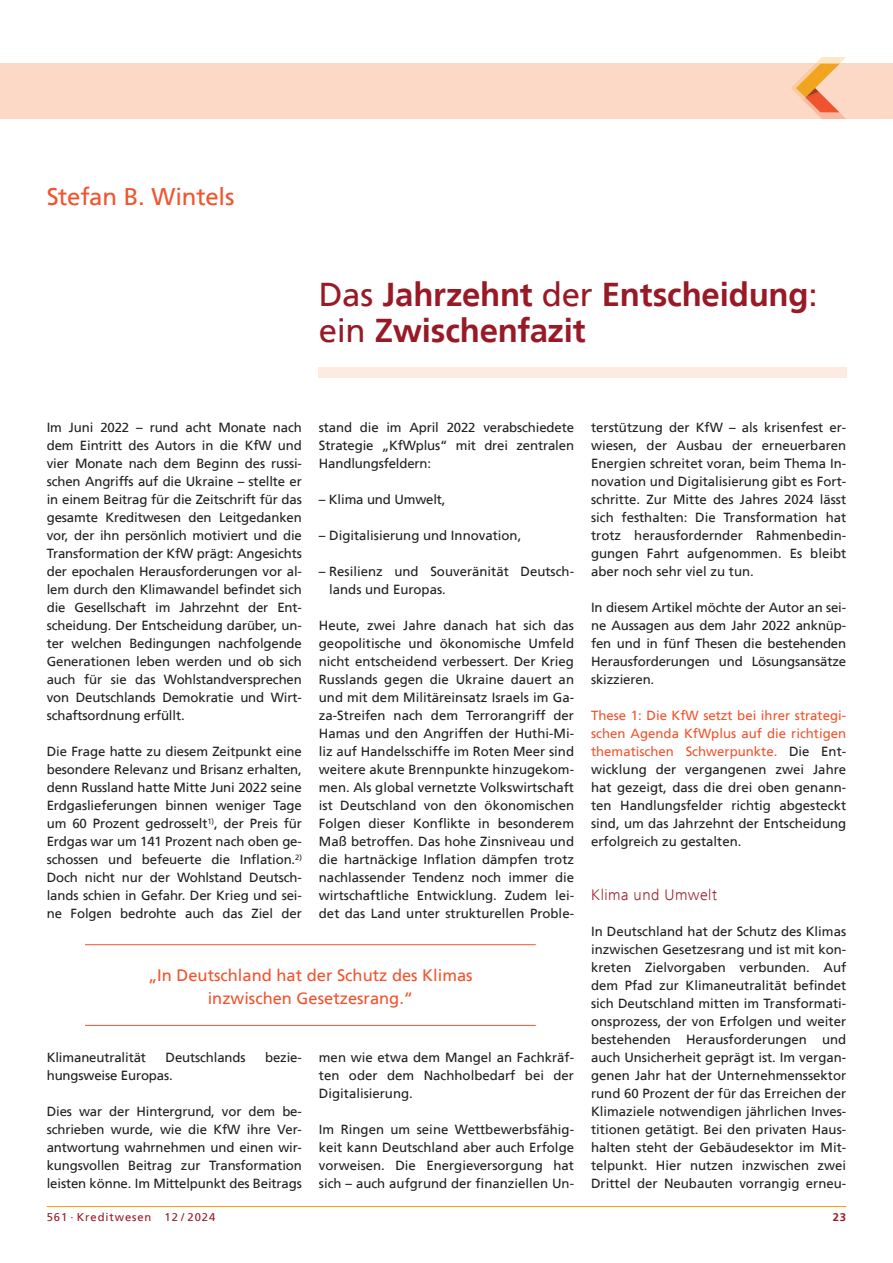
<style>
.page{position:relative;width:893px;height:1263px;background:#fff}
.page>*{position:absolute;margin:0;border:0;box-sizing:border-box;transform-origin:0 0}
.t1{font:700 33px/36px "Frutiger";letter-spacing:-.005em;color:#981a26}
.t2{font:24px "Frutiger";letter-spacing:-.01em;color:#f0542e}
.t3{font:16.5px/22.5px "Frutiger";color:#f0542e;text-align:center}
.t4{font:300 15.75px "Frutiger Next Com";letter-spacing:.03em;color:#981a26}
.t5{font:13.2px/18px "Frutiger";color:#231f20;text-align:justify}
.t6{font:11.25px "Frutiger";letter-spacing:.08em;color:#981a26}
.t7{font:700 11.25px "Frutiger";color:#981a26}
.s1{font-weight:400}
.s2{color:#f0542e}
</style>
<div class="page">
<div style="left:0;top:64px;width:893px;height:55px;background:#fcd9c7"></div>
<svg style="left:791px;top:57px;width:55px;height:62px"></svg>
<hr style="left:47px;top:1206px;width:799px;height:1px;background:#f1a31e">
<div style="left:319px;top:368px;width:527px;height:10px;background:#fdebe1"></div>
<hr style="left:85px;top:944px;width:451px;height:1px;background:#f0542e">
<hr style="left:85px;top:1025px;width:451px;height:1px;background:#f0542e">
<h2 class="t2" style="left:47px;top:186px;width:189px">Stefan B. Wintels</h2>
<h1 class="t1" style="left:319px;top:279px;width:500px"><span class="s1">Das</span> Jahrzehnt <span class="s1">der</span> Entscheidung<span class="s1">: ein</span> Zwischenfazit</h1>
<p class="t5" style="left:47px;top:419px;width:257px">Im Juni 2022 – rund acht Monate nach dem Eintritt des Autors in die KfW und vier Monate nach dem Beginn des russi&shy;schen Angriffs auf die Ukraine – stellte er in einem Beitrag für die Zeitschrift für das gesamte Kreditwesen den Leitgedanken vor, der ihn persönlich motiviert und die Transformation der KfW prägt: Angesichts der epochalen Herausforderungen vor al&shy;lem durch den Klimawandel befindet sich die Gesellschaft im Jahrzehnt der Ent&shy;scheidung. Der Entscheidung darüber, un&shy;ter welchen Bedingungen nachfolgende Generationen leben werden und ob sich auch für sie das Wohlstandversprechen von Deutschlands Demokratie und Wirt&shy;schaftsordnung erfüllt.</p>
<p class="t5" style="left:47px;top:743px;width:257px">Die Frage hatte zu diesem Zeitpunkt eine besondere Relevanz und Brisanz erhalten, denn Russland hatte Mitte Juni 2022 seine Erdgaslieferungen binnen weniger Tage um 60 Prozent gedrosselt<sup>1)</sup>, der Preis für Erdgas war um 141 Prozent nach oben ge&shy;schossen und befeuerte die Inflation.<sup>2)<br></sup>Doch nicht nur der Wohlstand Deutsch&shy;lands schien in Gefahr. Der Krieg und sei&shy;ne Folgen bedrohte auch das Ziel der</p>
<p class="t5" style="left:319px;top:419px;width:257px">stand die im April 2022 verabschiedete Strategie „KfWplus“ mit drei zentralen Handlungsfeldern:</p>
<p class="t5" style="left:319px;top:491px;width:128px">– Klima und Umwelt,</p>
<p class="t5" style="left:319px;top:527px;width:204px">– Digitalisierung und Innovation,</p>
<p class="t5" style="left:329px;top:563px;width:246px;text-indent:-10px">– Resilienz und Souveränität Deutsch&shy;lands und Europas.</p>
<p class="t5" style="left:319px;top:617px;width:257px">Heute, zwei Jahre danach hat sich das geopolitische und ökonomische Umfeld nicht entscheidend verbessert. Der Krieg Russlands gegen die Ukraine dauert an und mit dem Militäreinsatz Israels im Ga&shy;za-Streifen nach dem Terrorangriff der Hamas und den Angriffen der Huthi-Mi&shy;liz auf Handelsschiffe im Roten Meer sind weitere akute Brennpunkte hinzugekom&shy;men. Als global vernetzte Volkswirtschaft ist Deutschland von den ökonomischen Folgen dieser Konflikte in besonderem Maß betroffen. Das hohe Zinsniveau und die hartnäckige Inflation dämpfen trotz nachlassender Tendenz noch immer die wirtschaftliche Entwicklung. Zudem lei&shy;det das Land unter strukturellen Proble-</p>
<p class="t3" style="left:148px;top:965px;width:326px">„In Deutschland hat der Schutz des Klimas inzwischen Gesetzesrang.“</p>
<p class="t5" style="left:47px;top:1049px;width:101px">Klimaneutralität</p>
<p class="t5" style="left:166px;top:1049px;width:81px">Deutschlands</p>
<p class="t5" style="left:265px;top:1049px;width:38px">bezie-</p>
<p class="t5" style="left:47px;top:1067px;width:127px">hungsweise Europas.</p>
<p class="t5" style="left:47px;top:1103px;width:257px">Dies war der Hintergrund, vor dem be&shy;schrieben wurde, wie die KfW ihre Ver&shy;antwortung wahrnehmen und einen wir&shy;kungsvollen Beitrag zur Transformation leisten könne. Im Mittelpunkt des Beitrags</p>
<p class="t5" style="left:319px;top:1049px;width:257px">men wie etwa dem Mangel an Fachkräf&shy;ten oder dem Nachholbedarf bei der Digitalisierung.</p>
<p class="t5" style="left:319px;top:1121px;width:257px">Im Ringen um seine Wettbewerbsfähig&shy;keit kann Deutschland aber auch Erfolge vorweisen. Die Energieversorgung hat sich – auch aufgrund der finanziellen Un-</p>
<p class="t5" style="left:591px;top:419px;width:257px">terstützung der KfW – als krisenfest er&shy;wiesen, der Ausbau der erneuerbaren Energien schreitet voran, beim Thema In&shy;novation und Digitalisierung gibt es Fort&shy;schritte. Zur Mitte des Jahres 2024 lässt sich festhalten: Die Transformation hat trotz herausfordernder Rahmenbedin&shy;gungen Fahrt aufgenommen. Es bleibt aber noch sehr viel zu tun.</p>
<p class="t5" style="left:591px;top:599px;width:257px">In diesem Artikel möchte der Autor an sei&shy;ne Aussagen aus dem Jahr 2022 anknüp&shy;fen und in fünf Thesen die bestehenden Herausforderungen und Lösungsansätze skizzieren.</p>
<p class="t5" style="left:591px;top:707px;width:257px"><span class="s2">These 1: Die KfW setzt bei ihrer strategi&shy;schen Agenda KfWplus auf die richtigen thematischen Schwerpunkte.</span> Die Ent&shy;wicklung der vergangenen zwei Jahre hat gezeigt, dass die drei oben genann&shy;ten Handlungsfelder richtig abgesteckt sind, um das Jahrzehnt der Entscheidung erfolgreich zu gestalten.</p>
<p class="t4" style="left:591px;top:886px;width:127px">Klima und Umwelt</p>
<p class="t5" style="left:591px;top:923px;width:257px">In Deutschland hat der Schutz des Klimas inzwischen Gesetzesrang und ist mit kon&shy;kreten Zielvorgaben verbunden. Auf dem Pfad zur Klimaneutralität befindet sich Deutschland mitten im Transformati&shy;onsprozess, der von Erfolgen und weiter bestehenden Herausforderungen und auch Unsicherheit geprägt ist. Im vergan&shy;genen Jahr hat der Unternehmenssektor rund 60 Prozent der für das Erreichen der Klimaziele notwendigen jährlichen Inves&shy;titionen getätigt. Bei den privaten Haus&shy;halten steht der Gebäudesektor im Mit&shy;telpunkt. Hier nutzen inzwischen zwei Drittel der Neubauten vorrangig erneu-</p>
<p class="t6" style="left:47px;top:1211px;width:170px">561 · Kreditwesen 12 / 2024</p>
<p class="t7" style="left:833px;top:1211px;width:15px">23</p>
</div>
